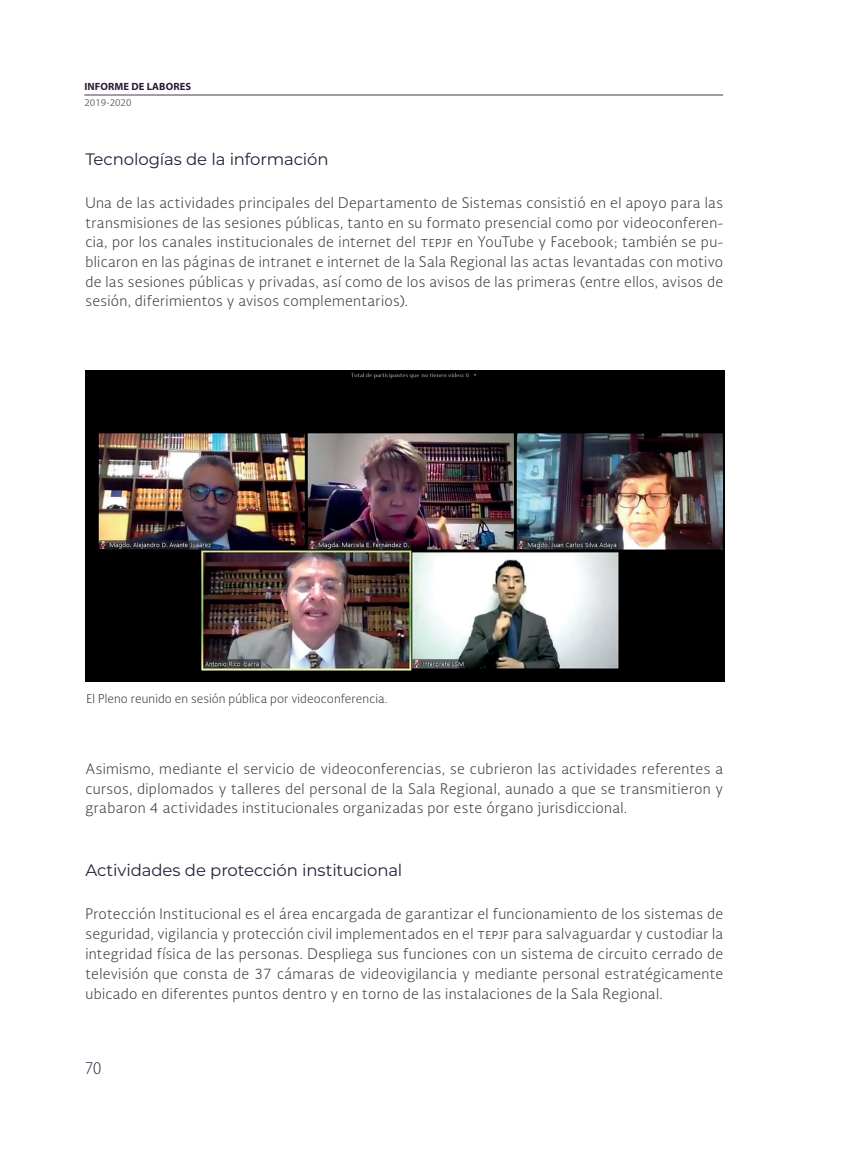
<style>
.page{position:relative;width:851px;height:1149px;background:#fff}
.page>*{position:absolute;margin:0;border:0;box-sizing:border-box;transform-origin:0 0}
.t1{font:300 semi-condensed 18px "Myriad Pro";color:#2a1d39}
.T1{font:16.5px "Montserrat";letter-spacing:-.01em;color:#2a1d39}
.Texto_Sin_Sangría{font:300 14.25px/19.5px "Soberana Sans";letter-spacing:.02em;color:#3e3e3f;text-align:justify}
.Pie_foto{font:300 12px "Soberana Sans";letter-spacing:.005em;color:#3e3e3f}
.t2{font:700 10.5px "Myriad Pro";letter-spacing:.01em;color:#2a1d39}
.t3{font:10.5px "Myriad Pro";letter-spacing:.01em;color:#7b6f7e}
</style>
<div class="page">
<hr style="left:84px;top:95px;width:639px;height:1px;background:#473c51">
<img style="left:85px;top:370px;width:639px;height:311px">
<p class="t2" style="left:84px;top:79px;width:108px">INFORME DE LABORES</p>
<p class="t3" style="left:84px;top:96px;width:49px">2019-2020</p>
<p class="T1" style="left:85px;top:148px;width:244px">Tecnologías de la información</p>
<p class="Texto_Sin_Sangría" style="left:85px;top:193px;width:639px">Una de las actividades principales del Departamento de Sistemas consistió en el apoyo para las transmisiones de las sesiones públicas, tanto en su formato presencial como por videoconferen&shy;cia, por los canales institucionales de internet del tepjf en YouTube y Facebook; también se pu&shy;blicaron en las páginas de intranet e internet de la Sala Regional las actas levantadas con motivo de las sesiones públicas y privadas, así como de los avisos de las primeras (entre ellos, avisos de sesión, diferimientos y avisos complementarios).</p>
<p class="Pie_foto" style="left:86px;top:690px;width:302px">El Pleno reunido en sesión pública por videoconferencia.</p>
<p class="Texto_Sin_Sangría" style="left:85px;top:758px;width:639px">Asimismo, mediante el servicio de videoconferencias, se cubrieron las actividades referentes a cursos, diplomados y talleres del personal de la Sala Regional, aunado a que se transmitieron y grabaron 4 actividades institucionales organizadas por este órgano jurisdiccional.</p>
<p class="T1" style="left:85px;top:858px;width:318px">Actividades de protección institucional</p>
<p class="Texto_Sin_Sangría" style="left:85px;top:903px;width:639px;line-height:20.1px">Protección Institucional es el área encargada de garantizar el funcionamiento de los sistemas de seguridad, vigilancia y protección civil implementados en el tepjf para salvaguardar y custodiar la integridad física de las personas. Despliega sus funciones con un sistema de circuito cerrado de televisión que consta de 37 cámaras de videovigilancia y mediante personal estratégicamente ubicado en diferentes puntos dentro y en torno de las instalaciones de la Sala Regional.</p>
<p class="t1" style="left:85px;top:1056px;width:18px">70</p>
</div>
